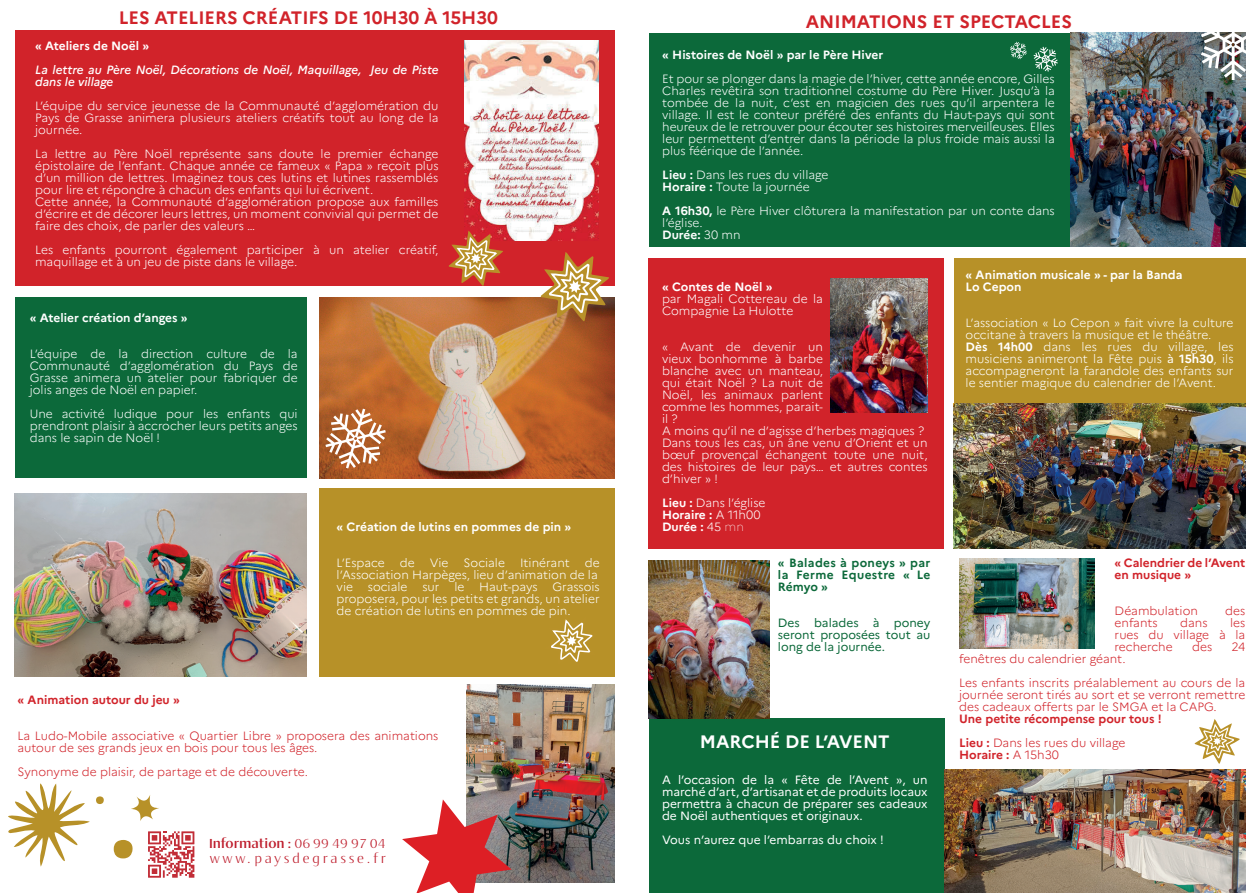
<style>
.page{position:relative;width:1259px;height:893px;background:#fff}
.page>*{position:absolute;margin:0;border:0;box-sizing:border-box;transform-origin:0 0}
.t1{font:700 18px "Marianne";color:#d1232a}
.t2{font:700 18px "Marianne";color:#fff}
.t3{font:13.35px/14.9px "Ador Hairline";letter-spacing:.21em;color:#be1d2c}
.t4{font:300 12px/12px "Marianne";color:#fff}
.t5{font:300 12px/12px "Marianne";color:#d1232a}
.t6{font:12px/12px "Marianne";color:#fff;text-align:justify}
.t7{font:700 12px/12px "Marianne";color:#fff}
.t8{font:700 12px/12px "Marianne";color:#d1232a}
.t9{font:italic 500 12px/12px "Marianne";color:#fff}
.t10{font:12px/12px "Marianne";color:#0c693a;text-align:justify}
.t11{font:700 12px/12px "Marianne";letter-spacing:.03em;color:#0c693a;text-align:justify}
.s1{font-weight:700}
.s2{font-weight:100}
.s3{font-weight:400}
.s4{font-weight:300}
</style>
<div class="page">
<div style="left:648px;top:258px;width:296px;height:291px;background:#d1232a"></div>
<div style="left:648px;top:33px;width:597px;height:214px;background:#0c693a"></div>
<div style="left:319px;top:488px;width:295px;height:189px;background:#b79128"></div>
<div style="left:954px;top:258px;width:291px;height:291px;background:#b79128"></div>
<div style="left:15px;top:298px;width:291px;height:180px;background:#0c693a"></div>
<div style="left:649px;top:719px;width:295px;height:174px;background:#0c693a"></div>
<div style="left:15px;top:31px;width:599px;height:255px;background:#d1232a"></div>
<img style="left:465px;top:41px;width:133px;height:200px">
<img style="left:319px;top:298px;width:295px;height:180px">
<img style="left:15px;top:493px;width:291px;height:184px">
<img style="left:467px;top:685px;width:147px;height:197px">
<svg style="left:8px;top:783px;width:82px;height:84px"></svg>
<svg style="left:131px;top:795px;width:28px;height:26px"></svg>
<div style="left:114px;top:840px;width:19px;height:18px;background:#b79128;border-radius:50%"></div>
<div style="left:96px;top:796px;width:8px;height:8px;background:#b79128;border-radius:50%"></div>
<svg style="left:402px;top:799px;width:110px;height:94px"></svg>
<svg style="left:544px;top:619px;width:55px;height:71px"></svg>
<svg style="left:1194px;top:719px;width:45px;height:45px"></svg>
<svg style="left:448px;top:222px;width:55px;height:85px"></svg>
<svg style="left:540px;top:252px;width:69px;height:106px"></svg>
<svg style="left:325px;top:409px;width:61px;height:59px"></svg>
<img style="left:1070px;top:33px;width:175px;height:214px">
<img style="left:830px;top:278px;width:97px;height:134px">
<img style="left:954px;top:403px;width:291px;height:146px">
<img style="left:648px;top:560px;width:122px;height:159px">
<img style="left:959px;top:558px;width:135px;height:90px">
<svg style="left:1200px;top:32px;width:46px;height:48px;background:#999e9f"></svg>
<svg style="left:1033px;top:47px;width:24px;height:25px"></svg>
<svg style="left:1010px;top:42px;width:17px;height:17px"></svg>
<img style="left:944px;top:770px;width:301px;height:123px">
<svg style="left:148px;top:831px;width:46px;height:47px"></svg>
<h1 class="t1" style="left:119px;top:4px;width:381px">LES ATELIERS CRÉATIFS DE 10H30 À 15H30</h1>
<h1 class="t1" style="left:806px;top:7px;width:268px">ANIMATIONS ET SPECTACLES</h1>
<p class="t7" style="left:35px;top:38px;width:116px">« Ateliers de Noël »</p>
<p class="t9" style="left:35px;top:62px;width:405px">La lettre au Père Noël, Décorations de Noël, Maquillage, Jeu de Piste dans le village</p>
<p class="t4" style="left:35px;top:98px;width:405px;text-align:justify">L’équipe du service jeunesse de la Communauté d’agglomération du Pays de Grasse animera plusieurs ateliers créatifs tout au long de la journée.</p>
<p class="t4" style="left:35px;top:146px;width:405px">La lettre au Père Noël représente sans doute le premier échange épistolaire de l’enfant. Chaque année ce fameux « Papa » reçoit plus d’un million de lettres. Imaginez tous ces lutins et lutines rassemblés pour lire et répondre à chacun des enfants qui lui écrivent.<br>Cette année, la Communauté d’agglomération propose aux familles d’écrire et de décorer leurs lettres, un moment convivial qui permet de faire des choix, de parler des valeurs …</p>
<p class="t4" style="left:35px;top:242px;width:405px">Les enfants pourront également participer à un atelier créatif, maquillage et à un jeu de piste dans le village.</p>
<p class="t7" style="left:30px;top:311px;width:159px">« Atelier création d’anges »</p>
<p class="t4" style="left:30px;top:347px;width:269px;text-align:justify">L’équipe de la direction culture de la Communauté d’agglomération du Pays de Grasse animera un atelier pour fabriquer de jolis anges de Noël en papier.</p>
<p class="t4" style="left:30px;top:407px;width:269px;text-align:justify">Une activité ludique pour les enfants qui prendront plaisir à accrocher leurs petits anges dans le sapin de Noël !</p>
<p class="t7" style="left:337px;top:520px;width:236px">« Création de lutins en pommes de pin »</p>
<p class="t4" style="left:337px;top:556px;width:265px">L’Espace de Vie Sociale Itinérant de l’Association Harpèges, lieu d’animation de la vie sociale sur le Haut-pays Grassois proposera, pour les petits et grands, un atelier de création de lutins en pommes de pin.</p>
<p class="t8" style="left:17px;top:693px;width:164px">« Animation autour du jeu »</p>
<p class="t5" style="left:17px;top:729px;width:422px">La Ludo-Mobile associative « Quartier Libre » proposera des animations autour de ses grands jeux en bois pour tous les âges.</p>
<p class="t5" style="left:17px;top:765px;width:292px">Synonyme de plaisir, de partage et de découverte.</p>
<p class="t3" style="left:209px;top:835px;width:178px"><span class="s1">Information :</span> 06 99 49 97 04 www.paysdegrasse.fr</p>
<p class="t7" style="left:662px;top:48px;width:222px">« Histoires de Noël » par le Père Hiver</p>
<p class="t4" style="left:662px;top:72px;width:394px;text-align:justify">Et pour se plonger dans la magie de l’hiver, cette année encore, Gilles Charles revêtira son traditionnel costume du Père Hiver. Jusqu’à la tombée de la nuit, c’est en magicien des rues qu’il arpentera le village. Il est le conteur préféré des enfants du Haut-pays qui sont heureux de le retrouver pour écouter ses histoires merveilleuses. Elles leur permettent d’entrer dans la période la plus froide mais aussi la plus féérique de l’année.</p>
<p class="t4" style="left:662px;top:168px;width:168px"><span class="s1">Lieu :</span> Dans les rues du village<br><span class="s1">Horaire :</span> Toute la journée</p>
<p class="t4" style="left:662px;top:204px;width:394px"><span class="s1">A 16h30,</span> le Père Hiver clôturera la manifestation par un conte dans l’église.<br><span class="s1">Durée:</span> 30 mn</p>
<p class="t7" style="left:662px;top:280px;width:112px">« Contes de Noël »</p>
<p class="t4" style="left:662px;top:292px;width:162px">par Magali Cottereau de la<br>Compagnie La Hulotte</p>
<p class="t4" style="left:662px;top:340px;width:267px">« Avant de devenir un<br>vieux bonhomme à barbe<br>blanche avec un manteau,<br>qui était Noël ? La nuit de<br>Noël, les animaux parlent<br>comme les hommes, parait-<br>il ?<br>A moins qu’il ne d’agisse d’herbes magiques ?<br>Dans tous les cas, un âne venu d’Orient et un bœuf provençal échangent toute une nuit, des histoires de leur pays… et autres contes d’hiver » !</p>
<p class="t4" style="left:662px;top:496px;width:105px"><span class="s1">Lieu :</span> Dans l’église<br><span class="s1">Horaire :</span> A 11h00<br><span class="s1">Durée :</span> 45 <span class="s2">mn</span></p>
<p class="t11" style="left:778px;top:556px;width:154px">« Balades à poneys » par la Ferme Equestre « Le Rémyo »</p>
<p class="t10" style="left:778px;top:616px;width:154px">Des balades à poney seront proposées tout au long de la journée.</p>
<h1 class="t2" style="left:700px;top:728px;width:191px">MARCHÉ DE L’AVENT</h1>
<p class="t6" style="left:662px;top:773px;width:267px">A l’occasion de la « Fête de l’Avent », un marché d’art, d’artisanat et de produits locaux permettra à chacun de préparer ses cadeaux de Noël authentiques et originaux.</p>
<p class="t6" style="left:662px;top:833px;width:223px">Vous n’aurez que l’embarras du choix !</p>
<p class="t7" style="left:965px;top:268px;width:218px">« Animation musicale » - par la Banda<br>Lo Cepon</p>
<p class="t4" style="left:965px;top:316px;width:269px">L’association « Lo Cepon » fait vivre la culture occitane à travers la musique et le théâtre.<br><span class="s1">Dès 14h00</span> dans les rues du village, les musiciens animeront la Fête puis <span class="s3">à</span> <span class="s1">15h30</span>, ils accompagneront la farandole des enfants sur le sentier magique du calendrier de l’Avent.</p>
<p class="t8" style="left:1114px;top:556px;width:132px">« Calendrier de l’Avent en musique »</p>
<p class="t5" style="left:1114px;top:604px;width:85px">Déambulation</p>
<p class="t5" style="left:1225px;top:604px;width:22px">des</p>
<p class="t5" style="left:1114px;top:616px;width:45px">enfants</p>
<p class="t5" style="left:1180px;top:616px;width:29px">dans</p>
<p class="t5" style="left:1114px;top:616px;width:132px;text-align:justify;text-indent:115px">les rues du village à la recherche</p>
<p class="t5" style="left:1192px;top:640px;width:22px">des</p>
<p class="t5" style="left:1231px;top:640px;width:15px">24</p>
<p class="t5" style="left:959px;top:646px;width:288px;line-height:24px">fenêtres du calendrier géant.<br>Les enfants inscrits préalablement au cours de la</p>
<p class="t5" style="left:959px;top:688px;width:288px">journée seront tirés au sort et se verront remettre des cadeaux offerts par le SMGA et la CAPG.</p>
<p class="t8" style="left:959px;top:706px;width:204px;line-height:24px">Une petite récompense pour tous !<br>Lieu : <span class="s4">Dans les rues du village</span></p>
<p class="t8" style="left:959px;top:748px;width:101px">Horaire : <span class="s4">A 15h30</span></p>
</div>
